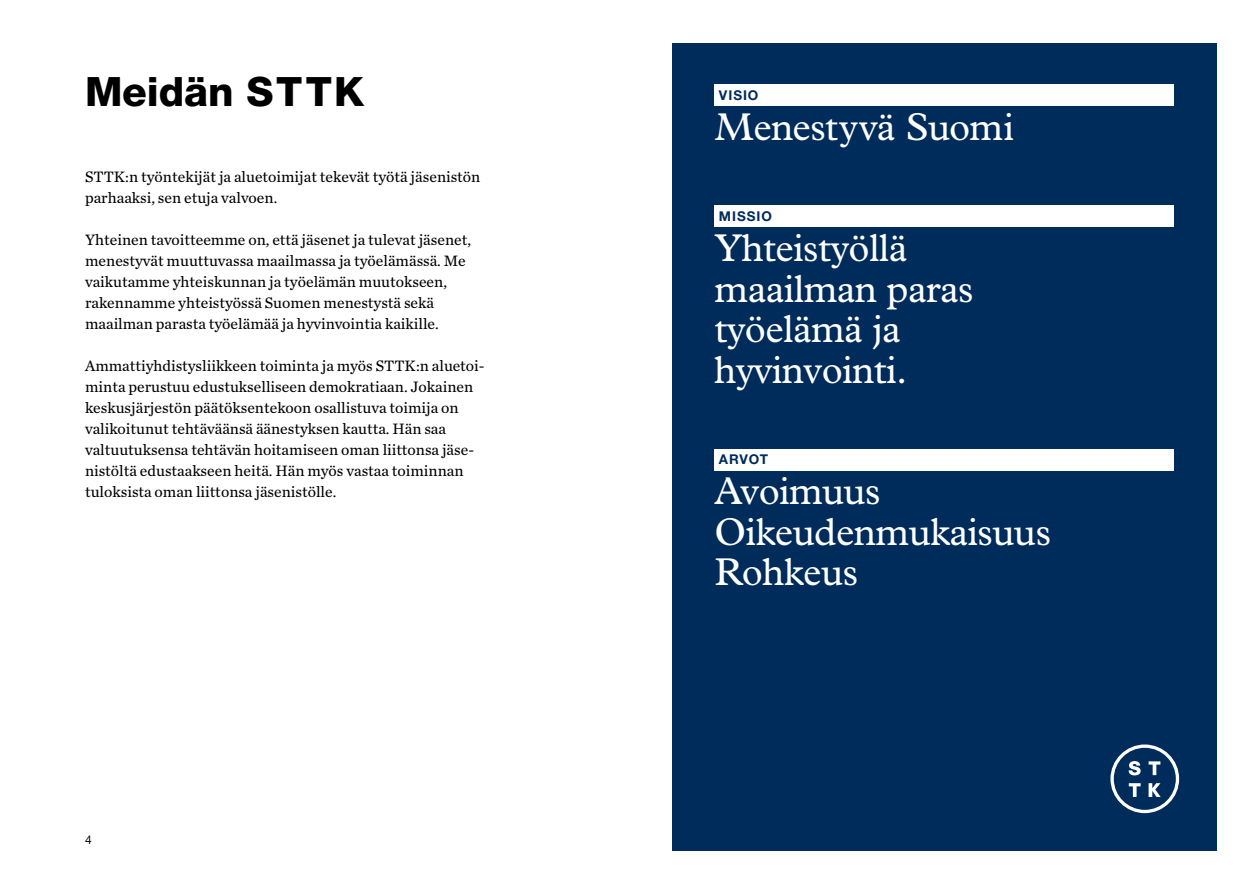
<style>
.page{position:relative;width:1259px;height:893px;background:#fff}
.page>*{position:absolute;margin:0;border:0;box-sizing:border-box;transform-origin:0 0}
.t1{font:800 40.5px "Helvetica Neue LT Std";color:#000}
.t2{font:39px/40.5px "Plantin Std";letter-spacing:-.015em;color:#fff}
.t3{font:15.75px/21px "Chronicle Text G2";color:#000}
.t4{font:700 13.5px "Helvetica Neue LT Std";letter-spacing:.07em;color:#002c5b}
.t5{font:12px "Helvetica Neue LT Std";color:#000}
</style>
<div class="page">
<div style="left:672px;top:43px;width:544px;height:807px;background:#002c5b"></div>
<div style="left:714px;top:84px;width:460px;height:21px;background:#fff"></div>
<div style="left:714px;top:206px;width:460px;height:21px;background:#fff"></div>
<div style="left:714px;top:449px;width:460px;height:21px;background:#fff"></div>
<svg style="left:1110px;top:744px;width:69px;height:69px"></svg>
<h1 class="t1" style="left:85px;top:68px;width:281px">Meidän STTK</h1>
<p class="t3" style="left:85px;top:165px;width:397px">STTK:n työntekijät ja aluetoimijat tekevät työtä jäsenistön parhaaksi, sen etuja valvoen.</p>
<p class="t3" style="left:85px;top:228px;width:387px">Yhteinen tavoitteemme on, että jäsenet ja tulevat jäsenet, menestyvät muuttuvassa maailmassa ja työelämässä. Me vaikutamme yhteiskunnan ja työelämän muutokseen, rakennamme yhteistyössä Suomen menestystä sekä maailman parasta työelämää ja hyvinvointia kaikille.</p>
<p class="t3" style="left:85px;top:354px;width:401px">Ammattiyhdistysliikkeen toiminta ja myös STTK:n aluetoi&shy;minta perustuu edustukselliseen demokratiaan. Jokainen keskusjärjestön päätöksentekoon osallistuva toimija on valikoitunut tehtäväänsä äänestyksen kautta. Hän saa valtuutuksensa tehtävän hoitamiseen oman liittonsa jäse&shy;nistöltä edustaakseen heitä. Hän myös vastaa toiminnan tuloksista oman liittonsa jäsenistölle.</p>
<p class="t5" style="left:85px;top:833px;width:8px">4</p>
<p class="t4" style="left:719px;top:87px;width:41px">VISIO</p>
<h2 class="t2" style="left:714px;top:107px;width:301px">Menestyvä Suomi</h2>
<p class="t4" style="left:719px;top:208px;width:54px">MISSIO</p>
<h2 class="t2" style="left:714px;top:228px;width:261px">Yhteistyöllä maailman paras työelämä ja hyvinvointi.</h2>
<p class="t4" style="left:719px;top:451px;width:51px">ARVOT</p>
<h2 class="t2" style="left:714px;top:471px;width:338px">Avoimuus<br>Oikeudenmukaisuus<br>Rohkeus</h2>
</div>
